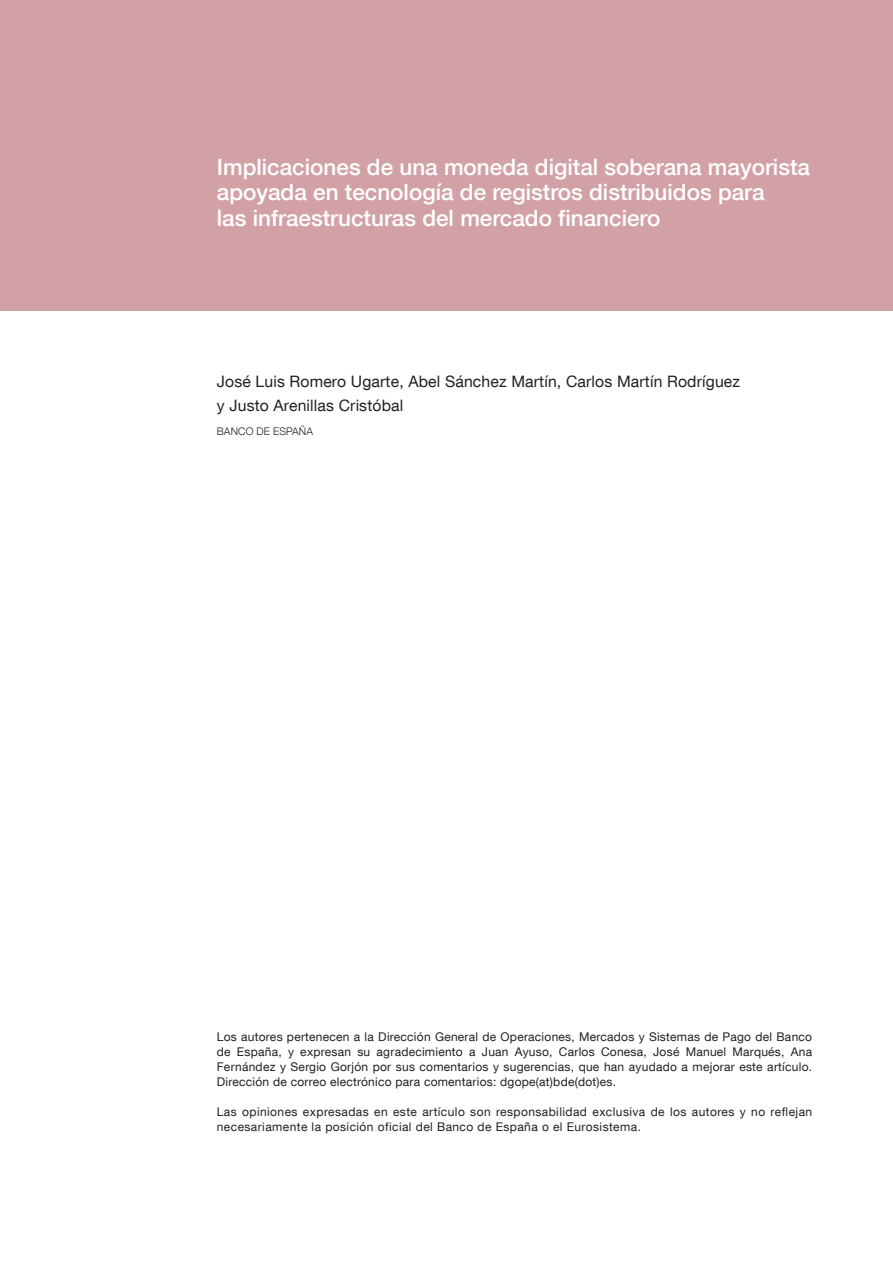
<style>
.page{position:relative;width:893px;height:1263px;background:#fff}
.page>*{position:absolute;margin:0;border:0;box-sizing:border-box;transform-origin:0 0}
.t1{font:500 22.5px/25.5px "Bd E Neue Helvetica";color:#fff}
.t2{font:15.75px/24px "Bd E Neue Helvetica";letter-spacing:.01em;color:#231f20}
.t3{font:12px/15px "Bd E Neue Helvetica";letter-spacing:.035em;color:#231f20;text-align:justify}
.t4{font:300 10.5px "Bd E Neue Helvetica";letter-spacing:.01em;color:#231f20}
</style>
<div class="page">
<div style="left:0;top:0;width:893px;height:310px;background:#d2a1a6"></div>
<h1 class="t1" style="left:217px;top:154px;width:595px">Implicaciones de una moneda digital soberana mayorista apoyada en tecnología de registros distribuidos para<br>las infraestructuras del mercado financiero</h1>
<h2 class="t2" style="left:217px;top:369px;width:525px">José Luis Romero Ugarte, Abel Sánchez Martín, Carlos Martín Rodríguez y Justo Arenillas Cristóbal</h2>
<p class="t4" style="left:217px;top:424px;width:98px">BANCO DE ESPAÑA</p>
<p class="t3" style="left:217px;top:1029px;width:597px">Los autores pertenecen a la Dirección General de Operaciones, Mercados y Sistemas de Pago del Banco de España, y expresan su agradecimiento a Juan Ayuso, Carlos Conesa, José Manuel Marqués, Ana Fernández y Sergio Gorjón por sus comentarios y sugerencias, que han ayudado a mejorar este artículo.<br>Dirección de correo electrónico para comentarios: dgope(at)bde(dot)es.</p>
<p class="t3" style="left:217px;top:1104px;width:597px">Las opiniones expresadas en este artículo son responsabilidad exclusiva de los autores y no reflejan necesariamente la posición oficial del Banco de España o el Eurosistema.</p>
</div>
